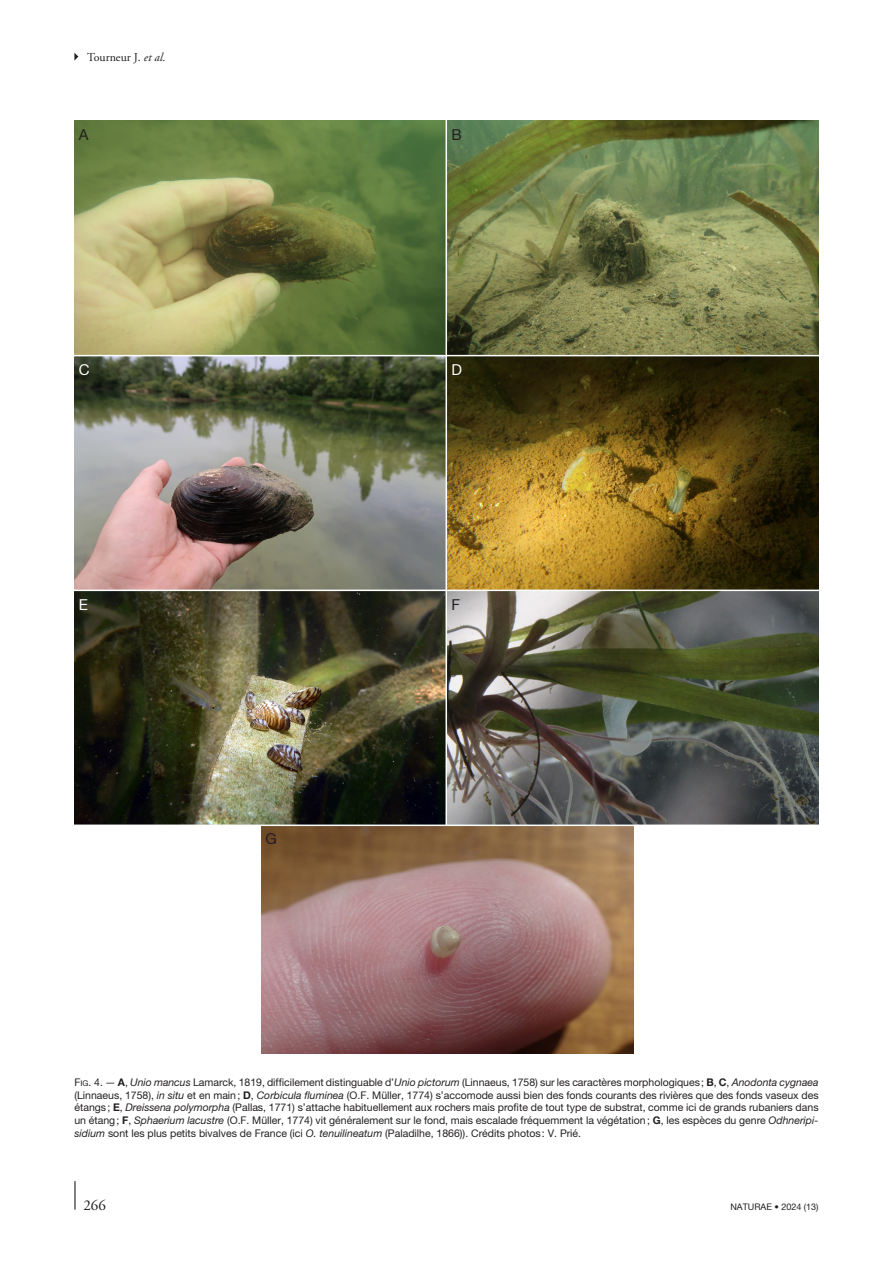
<style>
.page{position:relative;width:893px;height:1263px;background:#fff}
.page>*{position:absolute;margin:0;border:0;box-sizing:border-box;transform-origin:0 0}
.Tableaux_Normal{font:15px "Helvetica Neue";color:#231f20}
.t1{font:15px "Adobe Garamond Pro";color:#231f20}
.Tableaux_Normal-2{font:15px "Helvetica Neue";color:#fff}
.t2{font:12px "Adobe Garamond Pro";color:#231f20}
.t3{font:10.5px/12.8px "Helvetica Neue";color:#231f20;text-align:justify}
.t4{font:9px "Helvetica Neue";color:#231f20}
.s1{font-style:italic}
.s2{font-style:inherit}
.s3{font-size:7.8px}
.s4{font-weight:700}
</style>
<div class="page">
<hr style="left:74px;top:1181px;width:2px;height:29px;background:#231f20">
<svg style="left:74px;top:53px;width:4px;height:8px"></svg>
<img style="left:74px;top:121px;width:745px;height:703px">
<img style="left:261px;top:826px;width:372px;height:228px">
<hr style="left:70px;top:355px;width:767px;height:1px;background:#fff">
<hr style="left:446px;top:118px;width:1px;height:707px;background:#fff">
<hr style="left:64px;top:590px;width:767px;height:1px;background:#fff">
<p class="t2" style="left:87px;top:50px;width:80px">Tourneur J. <span class="s1">et al.</span></p>
<p class="Tableaux_Normal" style="left:79px;top:125px;width:11px">A</p>
<p class="Tableaux_Normal" style="left:451px;top:125px;width:12px">B</p>
<p class="Tableaux_Normal-2" style="left:79px;top:361px;width:12px">C</p>
<p class="Tableaux_Normal-2" style="left:451px;top:361px;width:12px">D</p>
<p class="Tableaux_Normal-2" style="left:79px;top:596px;width:11px">E</p>
<p class="Tableaux_Normal" style="left:451px;top:596px;width:10px">F</p>
<p class="Tableaux_Normal" style="left:266px;top:830px;width:13px">G</p>
<p class="t3" style="left:74px;top:1076px;width:746px"><span class="s2">F</span><span class="s3">ig</span><span class="s2">. 4</span>. — <span class="s4">A</span>, <span class="s1">Unio mancus</span> Lamarck, 1819, difficilement distinguable d’<span class="s1">Unio pictorum</span> (Linnaeus, 1758) sur les caractères morphologiques; <span class="s4">B</span>, <span class="s4">C</span>, <span class="s1">Anodonta cygnaea </span>(Linnaeus, 1758), <span class="s1">in situ</span> et en main; <span class="s4">D</span>, <span class="s1">Corbicula fluminea</span> (O.F. Müller, 1774) s’accomode aussi bien des fonds courants des rivières que des fonds vaseux des étangs ; <span class="s4">E</span>, <span class="s1">Dreissena polymorpha</span> (Pallas, 1771) s’attache habituellement aux rochers mais profite de tout type de substrat, comme ici de grands rubaniers dans un étang; <span class="s4">F</span>, <span class="s1">Sphaerium lacustre</span> (O.F. Müller, 1774) vit généralement sur le fond, mais escalade fréquemment la végétation; <span class="s4">G</span>, les espèces du genre <span class="s1">Odhneripi&shy;sidium</span> sont les plus petits bivalves de France (ici <span class="s1">O. tenuilineatum</span> (Paladilhe, 1866)). Crédits photos : V. Prié.</p>
<h1 class="t1" style="left:83px;top:1196px;width:24px">266</h1>
<p class="t4" style="left:730px;top:1201px;width:90px">NATURAE • 2024 (13)</p>
</div>
